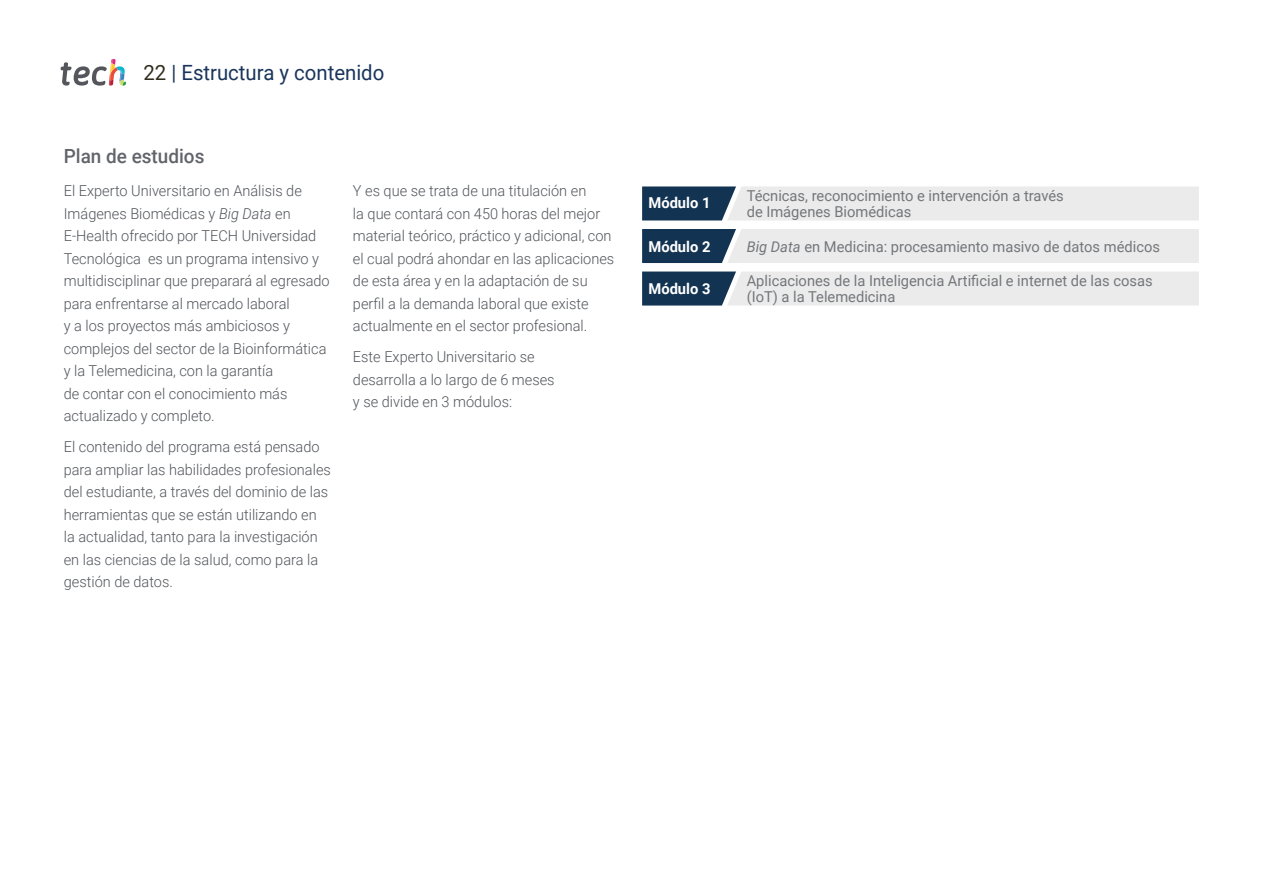
<style>
.page{position:relative;width:1263px;height:893px;background:#fff}
.page>*{position:absolute;margin:0;border:0;box-sizing:border-box;transform-origin:0 0}
.t1{font:21px "Roboto";color:#1a355c}
.t2{font:500 19.5px "Roboto";color:#61646a}
.t3{font:300 15px/22.5px "Roboto";color:#52555b}
.t4{font:15px/16.5px "Roboto";color:#74777b}
.t5{font:700 15px "Roboto";color:#fff}
.s1{color:#312e20}
.s2{font-style:italic}
</style>
<div class="page">
<svg style="left:61px;top:59px;width:65px;height:27px"></svg>
<svg style="left:642px;top:272px;width:557px;height:34px;background:#c9cfd3"></svg>
<svg style="left:642px;top:186px;width:557px;height:34px;background:#c9cfd3"></svg>
<svg style="left:642px;top:229px;width:557px;height:34px;background:#c8ced2"></svg>
<h1 class="t1" style="left:144px;top:57px;width:242px"><span class="s1">22</span> | Estructura y contenido</h1>
<h2 class="t2" style="left:64px;top:143px;width:142px">Plan de estudios</h2>
<p class="t3" style="left:64px;top:179px;width:267px">El Experto Universitario en Análisis de Imágenes Biomédicas y <span class="s2">Big Data</span> en E-Health ofrecido por TECH Universidad Tecnológica es un programa intensivo y multidisciplinar que preparará al egresado para enfrentarse al mercado laboral<br>y a los proyectos más ambiciosos y complejos del sector de la Bioinformática y la Telemedicina, con la garantía<br>de contar con el conocimiento más actualizado y completo.</p>
<p class="t3" style="left:64px;top:435px;width:269px">El contenido del programa está pensado para ampliar las habilidades profesionales del estudiante, a través del dominio de las herramientas que se están utilizando en la actualidad, tanto para la investigación en las ciencias de la salud, como para la gestión de datos.</p>
<p class="t3" style="left:353px;top:179px;width:263px">Y es que se trata de una titulación en<br>la que contará con 450 horas del mejor material teórico, práctico y adicional, con el cual podrá ahondar en las aplicaciones de esta área y en la adaptación de su perfil a la demanda laboral que existe actualmente en el sector profesional.</p>
<p class="t3" style="left:353px;top:345px;width:203px">Este Experto Universitario se desarrolla a lo largo de 6 meses y se divide en 3 módulos:</p>
<p class="t5" style="left:648px;top:192px;width:63px">Módulo 1</p>
<p class="t5" style="left:648px;top:236px;width:63px">Módulo 2</p>
<p class="t5" style="left:648px;top:278px;width:63px">Módulo 3</p>
<p class="t4" style="left:747px;top:187px;width:319px">Técnicas, reconocimiento e intervención a través de Imágenes Biomédicas</p>
<p class="t4" style="left:747px;top:237px;width:415px"><span class="s2">Big Data</span> en Medicina: procesamiento masivo de datos médicos</p>
<p class="t4" style="left:747px;top:272px;width:407px">Aplicaciones de la Inteligencia Artificial e internet de las cosas (IoT) a la Telemedicina</p>
</div>
